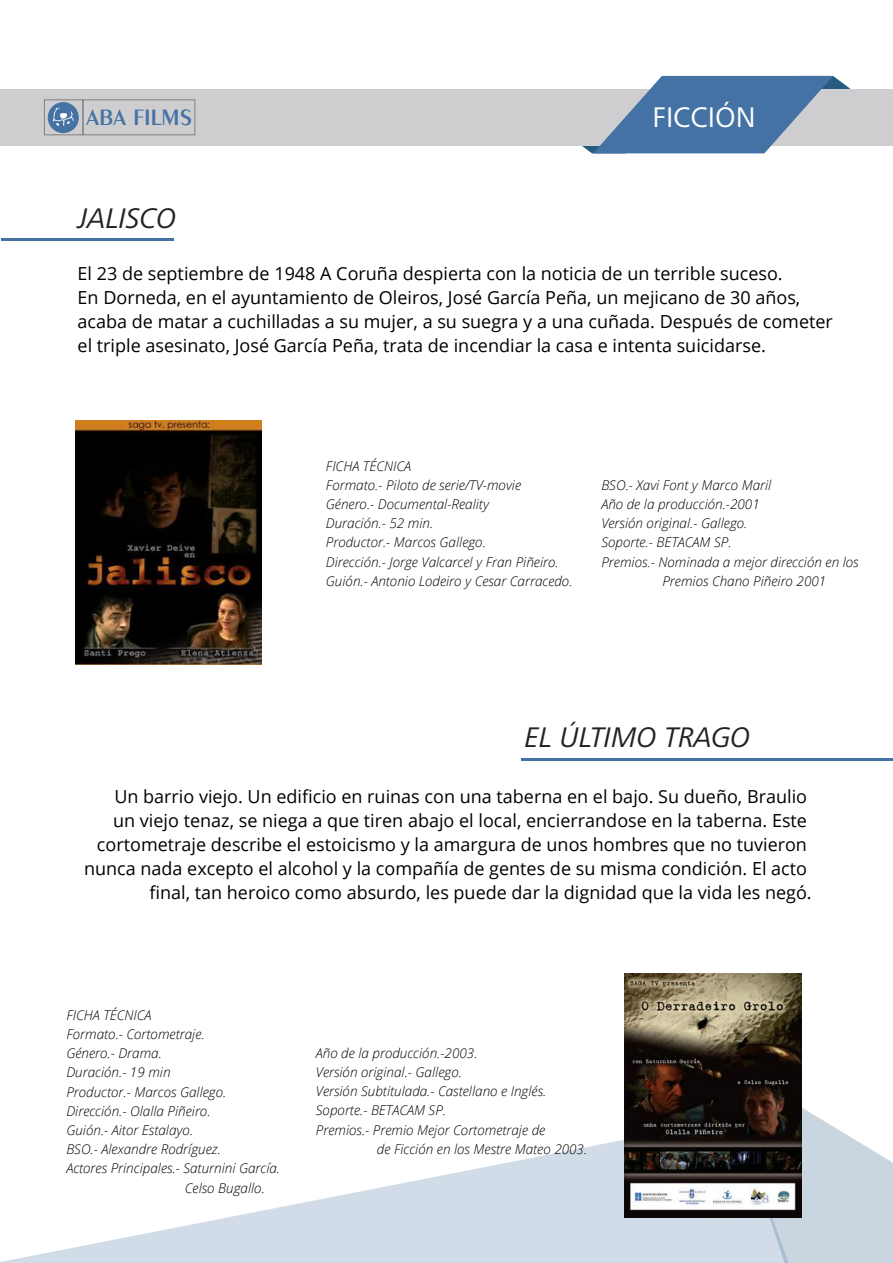
<style>
.page{position:relative;width:893px;height:1263px;background:#fff}
.page>*{position:absolute;margin:0;border:0;box-sizing:border-box;transform-origin:0 0}
.t1{font:italic 29.4px "Frutiger Next LT";color:#222221}
.t2{font:29.4px "Frutiger Next LT";color:#fff}
.t3{font:600 23.85px "Peignot";color:#4572a4}
.t4{font:18px/24px "Open Sans";color:#000}
.t5{font:italic 300 13.5px/19.2px "Open Sans";color:#000}
</style>
<div class="page">
<svg style="left:802px;top:1108px;width:91px;height:155px"></svg>
<svg style="left:0;top:1118px;width:817px;height:145px"></svg>
<div style="left:0;top:89px;width:893px;height:56px;background:#ceced0"></div>
<svg style="left:574px;top:76px;width:277px;height:77px"></svg>
<img style="left:76px;top:420px;width:185px;height:244px">
<img style="left:625px;top:973px;width:177px;height:244px">
<div style="left:48px;top:102px;width:31px;height:31px;background:#4572a4;border-radius:50%"></div>
<svg style="left:53px;top:107px;width:21px;height:19px"></svg>
<div style="left:44px;top:100px;width:39px;height:35px;border:1px solid #808080"></div>
<div style="left:83px;top:100px;width:112px;height:35px;border:1px solid #808080"></div>
<hr style="left:1px;top:238px;width:173px;height:2px;background:#4572a4">
<hr style="left:522px;top:758px;width:371px;height:3px;background:#4572a4">
<h2 class="t3" style="left:86px;top:104px;width:107px">ABA FILMS</h2>
<h1 class="t2" style="left:653px;top:101px;width:105px">FICCIÓN</h1>
<h1 class="t1" style="left:78px;top:202px;width:100px">JALISCO</h1>
<p class="t4" style="left:78px;top:261px;width:757px">El 23 de septiembre de 1948 A Coruña despierta con la noticia de un terrible suceso.<br>En Dorneda, en el ayuntamiento de Oleiros, José García Peña, un mejicano de 30 años, acaba de matar a cuchilladas a su mujer, a su suegra y a una cuñada. Después de cometer el triple asesinato, José García Peña, trata de incendiar la casa e intenta suicidarse.</p>
<p class="t5" style="left:326px;top:456px;width:248px">FICHA TÉCNICA<br>Formato.- Piloto de serie/TV-movie<br>Género.- Documental-Reality<br>Duración.- 52 min.<br>Productor.- Marcos Gallego.<br>Dirección.- Jorge Valcarcel y Fran Piñeiro.<br>Guión.- Antonio Lodeiro y Cesar Carracedo.</p>
<p class="t5" style="left:601px;top:475px;width:171px">BSO.- Xavi Font y Marco Maril</p>
<p class="t5" style="left:601px;top:494px;width:160px">Año de la producción.-2001</p>
<p class="t5" style="left:601px;top:513px;width:148px">Versión original.- Gallego.</p>
<p class="t5" style="left:601px;top:532px;width:132px">Soporte.- BETACAM SP.</p>
<p class="t5" style="left:601px;top:552px;width:259px">Premios.- Nominada a mejor dirección en los</p>
<p class="t5" style="left:662px;top:571px;width:165px">Premios Chano Piñeiro 2001</p>
<h1 class="t1" style="left:525px;top:721px;width:227px">EL ÚLTIMO TRAGO</h1>
<p class="t4" style="left:84px;top:784px;width:729px;text-align:right">Un barrio viejo. Un edificio en ruinas con una taberna en el bajo. Su dueño, Braulio<br>un viejo tenaz, se niega a que tiren abajo el local, encierrandose en la taberna. Este cortometraje describe el estoicismo y la amargura de unos hombres que no tuvieron nunca nada excepto el alcohol y la compañía de gentes de su misma condición. El acto final, tan heroico como absurdo, les puede dar la dignidad que la vida les negó.</p>
<p class="t5" style="left:66px;top:1005px;width:87px">FICHA TÉCNICA</p>
<p class="t5" style="left:66px;top:1024px;width:140px">Formato.- Cortometraje.</p>
<p class="t5" style="left:66px;top:1043px;width:97px">Género.- Drama.</p>
<p class="t5" style="left:66px;top:1062px;width:106px">Duración.- 19 min</p>
<p class="t5" style="left:66px;top:1081px;width:162px">Productor.- Marcos Gallego.</p>
<p class="t5" style="left:66px;top:1101px;width:146px">Dirección.- Olalla Piñeiro.</p>
<p class="t5" style="left:66px;top:1120px;width:128px">Guión.- Aitor Estalayo.</p>
<p class="t5" style="left:66px;top:1139px;width:156px">BSO.- Alexandre Rodríguez.</p>
<p class="t5" style="left:66px;top:1158px;width:215px">Actores Principales.- Saturnini García.</p>
<p class="t5" style="left:185px;top:1177px;width:81px">Celso Bugallo.</p>
<p class="t5" style="left:316px;top:1043px;width:163px">Año de la producción.-2003.</p>
<p class="t5" style="left:316px;top:1062px;width:148px">Versión original.- Gallego.</p>
<p class="t5" style="left:316px;top:1081px;width:232px">Versión Subtitulada.- Castellano e Inglés.</p>
<p class="t5" style="left:316px;top:1100px;width:132px">Soporte.- BETACAM SP.</p>
<p class="t5" style="left:316px;top:1120px;width:231px">Premios.- Premio Mejor Cortometraje de</p>
<p class="t5" style="left:377px;top:1139px;width:212px">de Ficción en los Mestre Mateo 2003.</p>
</div>
